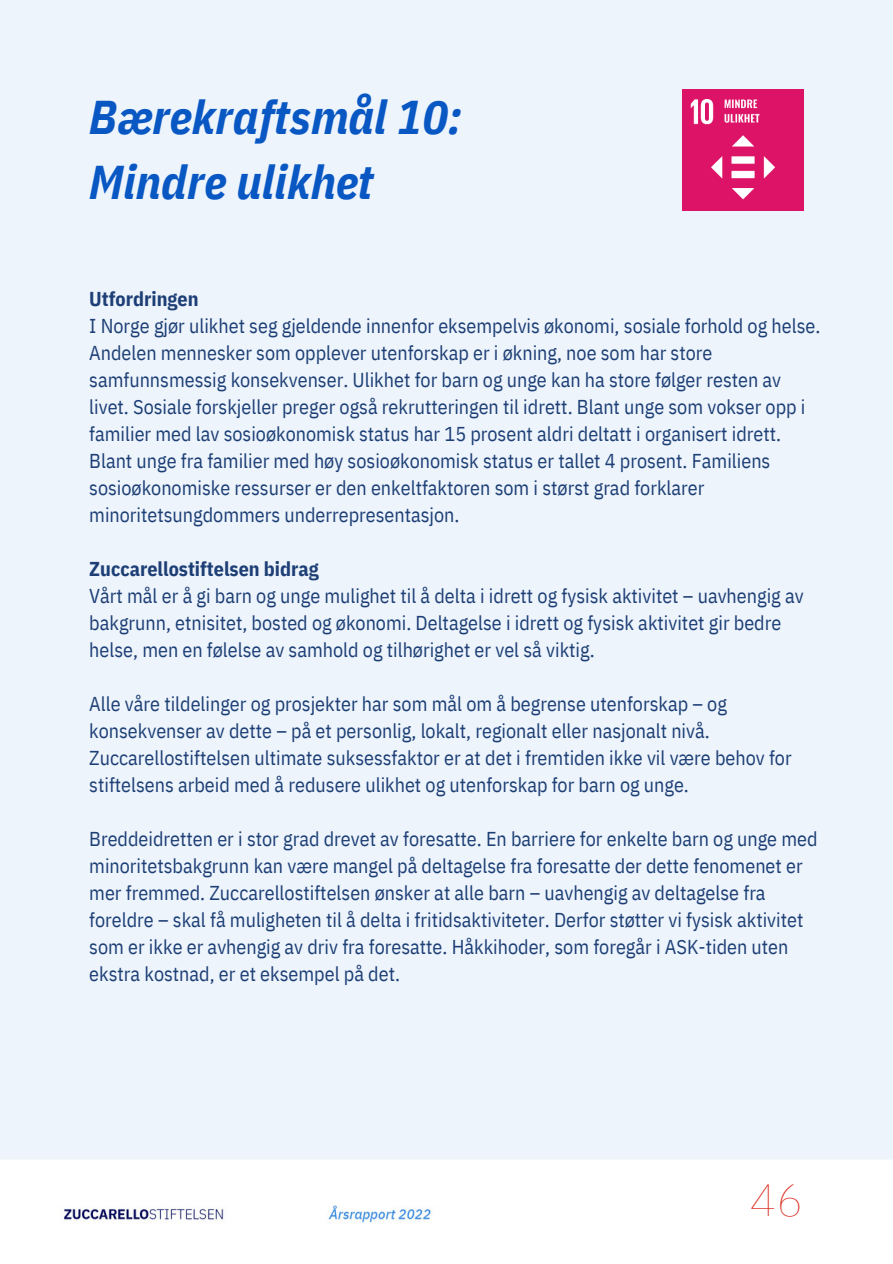
<style>
.page{position:relative;width:893px;height:1264px;background:#fff}
.page>*{position:absolute;margin:0;border:0;box-sizing:border-box;transform-origin:0 0}
.t1{font:italic 700 47.25px/65.2px "IBM Plex Sans Cond";color:#0957c3}
.t2{font:100 45px "IBM Plex Sans";color:#da291c}
.t3{font:20.1px/27px "IBM Plex Sans Cond";color:#1d3f75}
.t4{font:700 20.1px "IBM Plex Sans Cond";color:#1d3f75}
</style>
<div class="page">
<div style="left:0;top:0;width:892px;height:1223px;background:#edf4fc"></div>
<img style="left:682px;top:89px;width:121px;height:122px">
<h1 class="t1" style="left:89px;top:81px;width:374px">Bærekraftsmål 10:<br>Mindre ulikhet</h1>
<p class="t4" style="left:89px;top:283px;width:111px">Utfordringen</p>
<p class="t3" style="left:89px;top:311px;width:732px">I Norge gjør ulikhet seg gjeldende innenfor eksempelvis økonomi, sosiale forhold og helse.<br>Andelen mennesker som opplever utenforskap er i økning, noe som har store samfunnsmessig konsekvenser. Ulikhet for barn og unge kan ha store følger resten av livet. Sosiale forskjeller preger også rekrutteringen til idrett. Blant unge som vokser opp i familier med lav sosioøkonomisk status har 15 prosent aldri deltatt i organisert idrett.<br>Blant unge fra familier med høy sosioøkonomisk status er tallet 4 prosent. Familiens sosioøkonomiske ressurser er den enkeltfaktoren som i størst grad forklarer minoritetsungdommers underrepresentasjon.</p>
<p class="t4" style="left:89px;top:553px;width:231px">Zuccarellostiftelsen bidrag</p>
<p class="t3" style="left:89px;top:580px;width:715px">Vårt mål er å gi barn og unge mulighet til å delta i idrett og fysisk aktivitet – uavhengig av bakgrunn, etnisitet, bosted og økonomi. Deltagelse i idrett og fysisk aktivitet gir bedre helse, men en følelse av samhold og tilhørighet er vel så viktig.</p>
<p class="t3" style="left:89px;top:688px;width:704px">Alle våre tildelinger og prosjekter har som mål om å begrense utenforskap – og konsekvenser av dette – på et personlig, lokalt, regionalt eller nasjonalt nivå.<br>Zuccarellostiftelsen ultimate suksessfaktor er at det i fremtiden ikke vil være behov for stiftelsens arbeid med å redusere ulikhet og utenforskap for barn og unge.</p>
<p class="t3" style="left:89px;top:823px;width:729px">Breddeidretten er i stor grad drevet av foresatte. En barriere for enkelte barn og unge med minoritetsbakgrunn kan være mangel på deltagelse fra foresatte der dette fenomenet er mer fremmed. Zuccarellostiftelsen ønsker at alle barn – uavhengig av deltagelse fra foreldre – skal få muligheten til å delta i fritidsaktiviteter. Derfor støtter vi fysisk aktivitet som er ikke er avhengig av driv fra foresatte. Håkkihoder, som foregår i ASK-tiden uten ekstra kostnad, er et eksempel på det.</p>
<h2 class="t2" style="left:749px;top:1166px;width:55px">46</h2>
</div>
